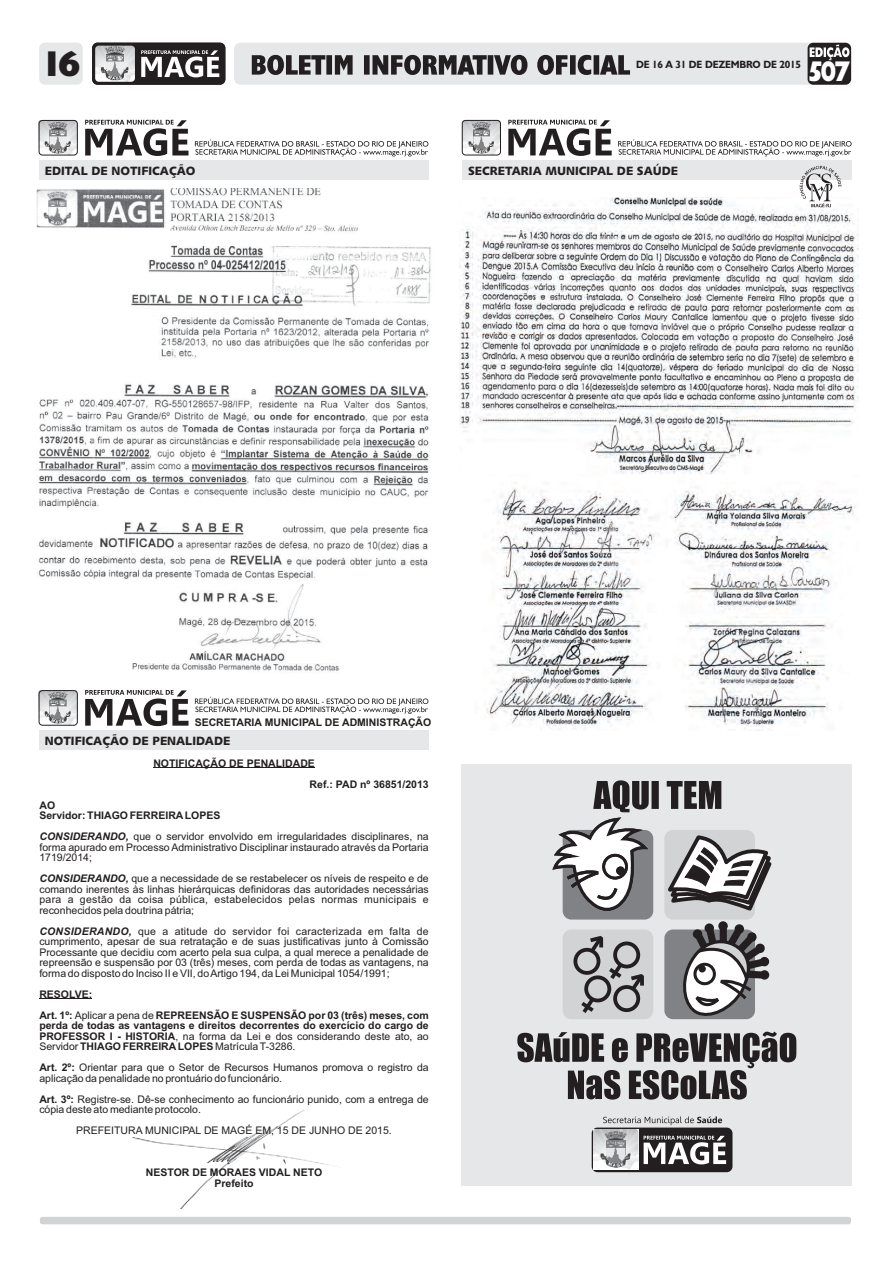
<style>
.page{position:relative;width:893px;height:1263px;background:#fff}
.page>*{position:absolute;margin:0;border:0;box-sizing:border-box;transform-origin:0 0}
.t1{font:700 condensed 36px "Humanist 521 BT Xtra";color:#231f20;scale:1.15 1}
.t2{font:800 28.65px "Humanist 521 BT";color:#fff;scale:.83 1}
.t3{font:12px "Humanist 531 BT Black A";color:#231f20}
.t4{font:10.5px/10.5px "Arial";color:#231f20;text-align:justify}
.t5{font:700 10.5px/10.5px "Arial";color:#231f20}
.t6{font:700 10.5px "Humanist 521 BT";letter-spacing:-.015em;color:#231f20;scale:.96 1}
.s1{font-weight:700;font-style:italic}
.s2{font-weight:400}
.s3{font-weight:700}
</style>
<div class="page">
<img style="left:459px;top:198px;width:400px;height:532px">
<img style="left:132px;top:1110px;width:205px;height:99px">
<div style="left:40px;top:1217px;width:811px;height:7px;background:#d1d3d4;border-radius:2px"></div>
<div style="left:39px;top:43px;width:44px;height:42px;background:#e6e7e8;border-radius:6px"></div>
<svg style="left:92px;top:43px;width:133px;height:42px"></svg>
<div style="left:234px;top:43px;width:584px;height:42px;background:#e6e7e8;border-radius:6px"></div>
<svg style="left:252px;top:55px;width:378px;height:20px"></svg>
<div style="left:808px;top:43px;width:43px;height:42px;background:#231f20;border-radius:6px"></div>
<svg style="left:810px;top:44px;width:39px;height:16px"></svg>
<div style="left:39px;top:161px;width:389px;height:19px;background:#e6e7e8"></div>
<div style="left:39px;top:731px;width:389px;height:19px;background:#e6e7e8"></div>
<img style="left:39px;top:120px;width:38px;height:35px">
<img style="left:39px;top:690px;width:38px;height:35px">
<svg style="left:85px;top:120px;width:103px;height:36px"></svg>
<svg style="left:85px;top:690px;width:103px;height:36px"></svg>
<svg style="left:195px;top:139px;width:233px;height:17px"></svg>
<svg style="left:195px;top:697px;width:233px;height:17px"></svg>
<div style="left:39px;top:120px;width:39px;height:35px;border:1px solid #231f20;border-radius:3px"></div>
<div style="left:39px;top:690px;width:39px;height:36px;border:1px solid #231f20;border-radius:3px"></div>
<img style="left:36px;top:188px;width:395px;height:483px">
<hr style="left:153px;top:767px;width:162px;height:1px;background:#231f20">
<hr style="left:39px;top:998px;width:53px;height:1px;background:#231f20">
<div style="left:461px;top:764px;width:391px;height:421px;background:#e6e7e8"></div>
<div style="left:664px;top:929px;width:91px;height:90px;background:#808285;border-radius:9px"></div>
<div style="left:563px;top:929px;width:90px;height:90px;background:#d1d3d4;border-radius:9px"></div>
<div style="left:664px;top:830px;width:91px;height:89px;background:#d1d3d4;border-radius:9px"></div>
<div style="left:563px;top:830px;width:90px;height:89px;background:#808285;border-radius:9px"></div>
<div style="left:573px;top:948px;width:27px;height:27px;border:4px solid #231f20;border-radius:50%"></div>
<div style="left:613px;top:941px;width:27px;height:27px;border:4px solid #231f20;border-radius:50%"></div>
<div style="left:584px;top:975px;width:27px;height:27px;border:4px solid #231f20;border-radius:50%"></div>
<div style="left:613px;top:985px;width:27px;height:27px;border:4px solid #231f20;border-radius:50%"></div>
<svg style="left:581px;top:998px;width:13px;height:15px"></svg>
<svg style="left:586px;top:936px;width:18px;height:15px"></svg>
<svg style="left:609px;top:965px;width:35px;height:25px"></svg>
<svg style="left:517px;top:1031px;width:279px;height:68px"></svg>
<svg style="left:680px;top:921px;width:90px;height:97px"></svg>
<svg style="left:552px;top:780px;width:220px;height:133px"></svg>
<div style="left:602px;top:854px;width:26px;height:25px;border:3px solid #231f20;border-radius:50%"></div>
<svg style="left:616px;top:866px;width:9px;height:9px"></svg>
<svg style="left:592px;top:1116px;width:140px;height:56px"></svg>
<div style="left:462px;top:161px;width:389px;height:19px;background:#e6e7e8"></div>
<img style="left:462px;top:120px;width:39px;height:35px">
<svg style="left:508px;top:120px;width:104px;height:36px"></svg>
<svg style="left:618px;top:139px;width:234px;height:17px"></svg>
<div style="left:462px;top:120px;width:39px;height:35px;border:1px solid #231f20;border-radius:3px"></div>
<svg style="left:800px;top:166px;width:41px;height:41px"></svg>
<h1 class="t1" style="left:46px;top:49px;width:31px">16</h1>
<p class="t6" style="left:636px;top:60px;width:173px">DE 16 A 31 DE DEZEMBRO DE 2015</p>
<h2 class="t2" style="left:808px;top:59px;width:52px">507</h2>
<p class="t3" style="left:45px;top:166px;width:152px">EDITAL DE NOTIFICAÇÃO</p>
<p class="t3" style="left:468px;top:166px;width:212px">SECRETARIA MUNICIPAL DE SAÚDE</p>
<p class="t5" style="left:195px;top:718px;width:238px">SECRETARIA MUNICIPAL DE ADMINISTRAÇÃO</p>
<p class="t5" style="left:310px;top:753px;width:121px;line-height:21px;text-indent:-156px">NOTIFICAÇÃO DE PENALIDADE<br>Ref.: PAD nº 36851/2013</p>
<p class="t5" style="left:39px;top:801px;width:183px">AO<br>Servidor: THIAGO FERREIRA LOPES</p>
<p class="t4" style="left:39px;top:832px;width:391px"><span class="s1">CONSIDERANDO,</span> que o servidor envolvido em irregularidades disciplinares, na forma apurado em Processo Administrativo Disciplinar instaurado através da Portaria 1719/2014;</p>
<p class="t4" style="left:39px;top:874px;width:391px"><span class="s1">CONSIDERANDO,</span> que a necessidade de se restabelecer os níveis de respeito e de comando inerentes às linhas hierárquicas definidoras das autoridades necessárias para a gestão da coisa pública, estabelecidos pelas normas municipais e reconhecidos pela doutrina pátria;</p>
<p class="t4" style="left:39px;top:926px;width:391px"><span class="s1">CONSIDERANDO,</span> que a atitude do servidor foi caracterizada em falta de cumprimento, apesar de sua retratação e de suas justificativas junto à Comissão Processante que decidiu com acerto pela sua culpa, a qual merece a penalidade de repreensão e suspensão por 03 (três) meses, com perda de todas as vantagens, na forma do disposto do Inciso II e VII, do Artigo 194, da Lei Municipal 1054/1991;</p>
<p class="t5" style="left:39px;top:984px;width:391px;line-height:21px">RESOLVE:<br>Art. 1º: <span class="s2">Aplicar a pena de</span> REPREENSÃO E SUSPENSÃO por 03 (três) meses, com</p>
<p class="t5" style="left:39px;top:1021px;width:391px;text-align:justify">perda de todas as vantagens e direitos decorrentes do exercício do cargo de PROFESSOR I - HISTORIA<span class="s2">, na forma da Lei e dos considerando deste ato, ao Servidor</span> THIAGO FERREIRA LOPES <span class="s2">Matrícula T-3286.</span></p>
<p class="t4" style="left:39px;top:1063px;width:391px"><span class="s3">Art. 2º:</span> Orientar para que o Setor de Recursos Humanos promova o registro da aplicação da penalidade no prontuário do funcionário.</p>
<p class="t4" style="left:39px;top:1094px;width:391px"><span class="s3">Art. 3º:</span> Registre-se. Dê-se conhecimento ao funcionário punido, com a entrega de cópia deste ato mediante protocolo.</p>
<p class="t4" style="left:76px;top:1126px;width:317px">PREFEITURA MUNICIPAL DE MAGÉ EM, 15 DE JUNHO DE 2015.</p>
<p class="t5" style="left:146px;top:1168px;width:178px;text-align:center">NESTOR DE MORAES VIDAL NETO<br>Prefeito</p>
<p class="t3" style="left:45px;top:736px;width:187px">NOTIFICAÇÃO DE PENALIDADE</p>
</div>
